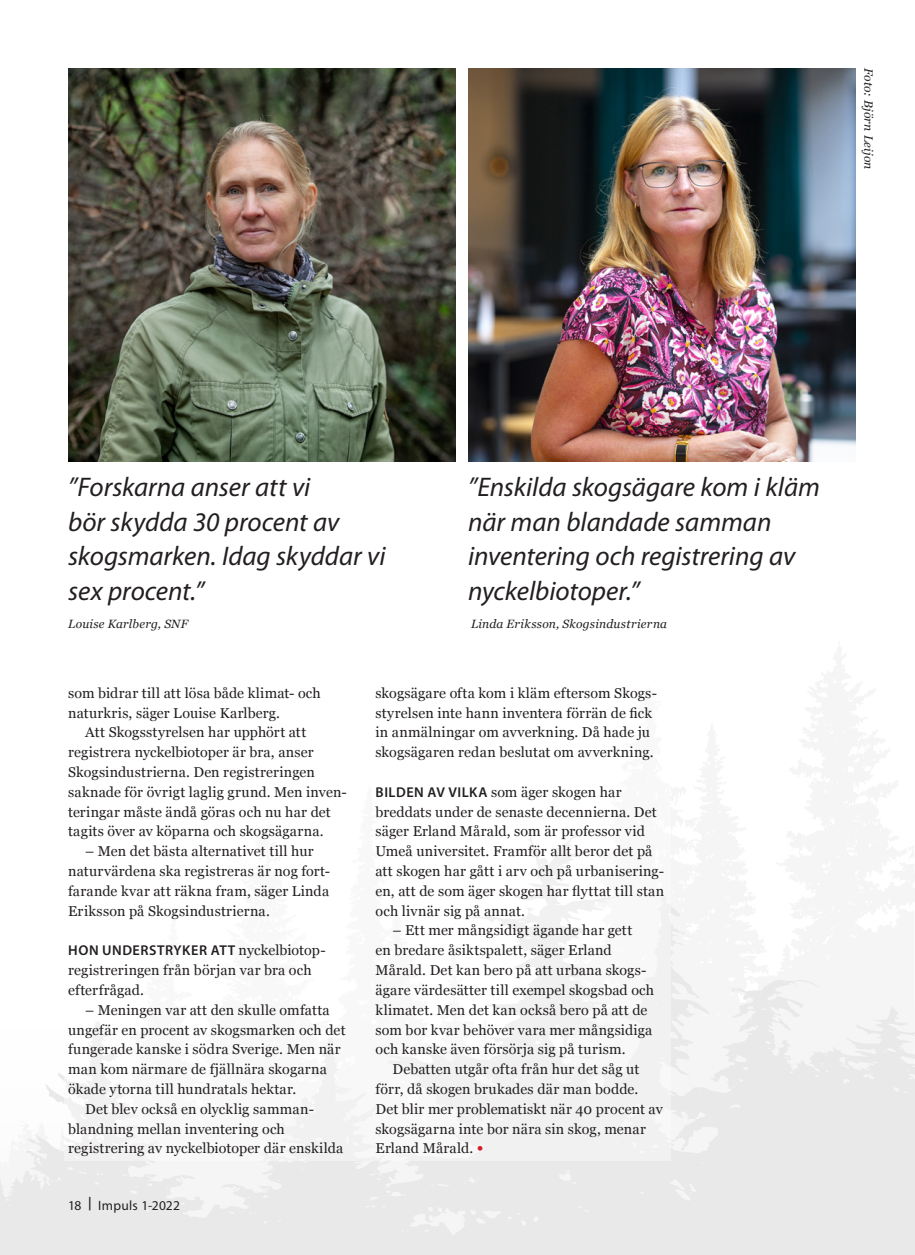
<style>
.page{position:relative;width:915px;height:1255px;background:#fff}
.page>*{position:absolute;margin:0;border:0;box-sizing:border-box;transform-origin:0 0}
.Citat{font:italic 27px/34.5px "Myriad Pro";color:#231f20}
.Bröd_indrag{font:14.25px/19.8px "Georgia";letter-spacing:.01em;color:#231f20}
.Bröd_ej_indrag_Fetad{font:14.25px/19.8px "Georgia";letter-spacing:.01em;color:#231f20}
.t1{font:13.5px "Myriad Pro";letter-spacing:.02em;color:#231f20}
.Bildtext{font:italic 12px "Georgia";letter-spacing:.02em;color:#231f20}
.s1{font-family:"Myriad Pro";font-weight:600}
.s2{font-family:"Myriad Pro";font-weight:700;font-size:18px;color:#d81b29}
</style>
<div class="page">
<svg style="left:0;top:904px;width:914px;height:350px;fill:#e9e9e9"></svg>
<div style="left:64px;top:660px;width:606px;height:501px;background:#fff"></div>
<img style="left:68px;top:68px;width:387px;height:393px">
<img style="left:468px;top:68px;width:387px;height:393px">
<p class="Bildtext" style="left:877px;top:68px;width:103px;rotate:90deg">Foto: Björn Leijon</p>
<p class="Citat" style="left:68px;top:470px;width:319px">”Forskarna anser att vi<br>bör skydda 30 procent av skogsmarken. Idag skyddar vi sex procent.”</p>
<p class="Citat" style="left:468px;top:470px;width:353px">”Enskilda skogsägare kom i kläm när man blandade samman inventering och registrering av nyckelbiotoper.”</p>
<p class="Bildtext" style="left:68px;top:615px;width:121px">Louise Karlberg, SNF</p>
<p class="Bildtext" style="left:471px;top:615px;width:197px">Linda Eriksson, Skogsindustrierna</p>
<p class="Bröd_indrag" style="left:68px;top:682px;width:254px">som bidrar till att lösa både klimat- och naturkris, säger Louise Karlberg.</p>
<p class="Bröd_indrag" style="left:68px;top:722px;width:280px;text-indent:17px">Att Skogsstyrelsen har upphört att registrera nyckelbiotoper är bra, anser Skogsindustrierna. Den registreringen saknade för övrigt laglig grund. Men inven&shy;teringar måste ändå göras och nu har det tagits över av köparna och skogsägarna.</p>
<p class="Bröd_indrag" style="left:68px;top:840px;width:263px;text-indent:17px">– Men det bästa alternativet till hur naturvärdena ska registreras är nog fort&shy;farande kvar att räkna fram, säger Linda Eriksson på Skogsindustrierna.</p>
<p class="Bröd_ej_indrag_Fetad" style="left:68px;top:939px;width:258px"><span class="s1">HON UNDERSTRYKER ATT</span> nyckelbiotop&shy;registreringen från början var bra och efterfrågad.</p>
<p class="Bröd_indrag" style="left:68px;top:999px;width:279px;text-indent:17px">– Meningen var att den skulle omfatta ungefär en procent av skogsmarken och det fungerade kanske i södra Sverige. Men när man kom närmare de fjällnära skogarna ökade ytorna till hundratals hektar.</p>
<p class="Bröd_indrag" style="left:68px;top:1098px;width:277px;text-indent:17px">Det blev också en olycklig samman&shy;blandning mellan inventering och registrering av nyckelbiotoper där enskilda</p>
<p class="t1" style="left:68px;top:1198px;width:113px">18 <sup>|</sup> Impuls 1-2022</p>
<p class="Bröd_indrag" style="left:375px;top:682px;width:283px">skogsägare ofta kom i kläm eftersom Skogs&shy;styrelsen inte hann inventera förrän de fick in anmälningar om avverkning. Då hade ju skogsägaren redan beslutat om avverkning.</p>
<p class="Bröd_ej_indrag_Fetad" style="left:375px;top:781px;width:290px"><span class="s1">BILDEN AV VILKA</span> som äger skogen har breddats under de senaste decennierna. Det säger Erland Mårald, som är professor vid Umeå universitet. Framför allt beror det på att skogen har gått i arv och på urbanisering&shy;en, att de som äger skogen har flyttat till stan och livnär sig på annat.</p>
<p class="Bröd_indrag" style="left:375px;top:920px;width:280px;text-indent:17px">– Ett mer mångsidigt ägande har gett<br>en bredare åsiktspalett, säger Erland Mårald. Det kan bero på att urbana skogs&shy;ägare värdesätter till exempel skogsbad och klimatet. Men det kan också bero på att de som bor kvar behöver vara mer mångsidiga och kanske även försörja sig på turism.</p>
<p class="Bröd_indrag" style="left:375px;top:1058px;width:289px;text-indent:17px">Debatten utgår ofta från hur det såg ut förr, då skogen brukades där man bodde.<br>Det blir mer problematiskt när 40 procent av skogsägarna inte bor nära sin skog, menar Erland Mårald. <span class="s2">•</span></p>
</div>
